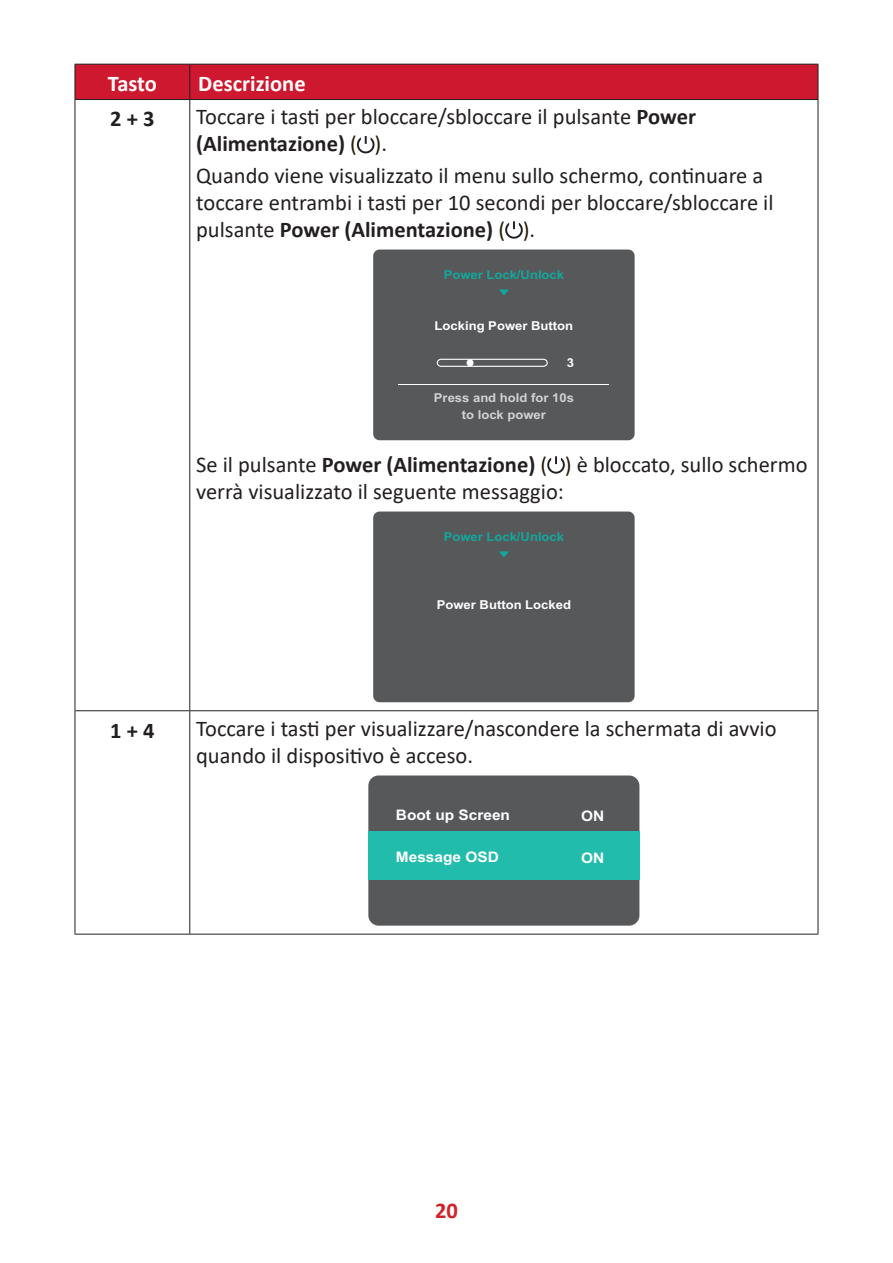
<style>
.page{position:relative;width:893px;height:1263px;background:#fff}
.page>*{position:absolute;margin:0;border:0;box-sizing:border-box;transform-origin:0 0}
.t1{font:22.5px/27px "Calibri";color:#231f20}
.t2{font:700 22.5px "Calibri";color:#fff}
.t3{font:700 22.5px "Calibri";color:#231f20}
.t4{font:700 22.5px "Calibri";color:#d1232a}
.t5{font:700 14.55px "Arial";color:#fff;scale:1.06 1}
.t6{font:700 12.3px "Arial";color:#fff;scale:1.06 1}
.t7{font:700 12.3px "Arial";color:#12a79d;scale:1.06 1}
.t8{font:700 12.3px/17px "Arial";color:#d1d2d4;text-align:center;scale:1.06 1}
.s1{font-weight:700}
.s2{color:#251a05}
</style>
<div class="page">
<div style="left:76px;top:65px;width:742px;height:34px;background:#ce182f"></div>
<hr style="left:75px;top:64px;width:115px;height:1px;background:#231f20">
<hr style="left:75px;top:65px;width:1px;height:34px;background:#231f20">
<hr style="left:190px;top:64px;width:628px;height:1px;background:#231f20">
<hr style="left:189px;top:65px;width:1px;height:34px;background:#231f20">
<hr style="left:818px;top:65px;width:1px;height:34px;background:#231f20">
<hr style="left:75px;top:99px;width:115px;height:1px;background:#231f20">
<hr style="left:190px;top:99px;width:628px;height:1px;background:#231f20">
<hr style="left:75px;top:100px;width:1px;height:610px;background:#231f20">
<hr style="left:189px;top:100px;width:1px;height:610px;background:#231f20">
<hr style="left:818px;top:100px;width:1px;height:610px;background:#231f20">
<hr style="left:75px;top:710px;width:115px;height:1px;background:#231f20">
<hr style="left:75px;top:711px;width:1px;height:223px;background:#231f20">
<hr style="left:190px;top:710px;width:628px;height:1px;background:#231f20">
<hr style="left:189px;top:711px;width:1px;height:223px;background:#231f20">
<hr style="left:818px;top:711px;width:1px;height:223px;background:#231f20">
<hr style="left:75px;top:934px;width:115px;height:1px;background:#231f20">
<hr style="left:190px;top:934px;width:628px;height:1px;background:#231f20">
<svg style="left:357px;top:136px;width:18px;height:17px"></svg>
<svg style="left:505px;top:221px;width:18px;height:18px"></svg>
<div style="left:373px;top:250px;width:262px;height:190px;background:#57585a;border-radius:6px"></div>
<hr style="left:398px;top:384px;width:211px;height:1px;background:#fff">
<div style="left:437px;top:359px;width:111px;height:8px;border:1px solid #fff;border-radius:4px"></div>
<div style="left:466px;top:359px;width:8px;height:7px;background:#fff;border-radius:50%"></div>
<svg style="left:499px;top:289px;width:10px;height:7px"></svg>
<svg style="left:547px;top:456px;width:18px;height:18px"></svg>
<div style="left:373px;top:511px;width:262px;height:191px;background:#57585a;border-radius:6px"></div>
<svg style="left:499px;top:551px;width:10px;height:7px"></svg>
<div style="left:368px;top:775px;width:271px;height:151px;background:#57585a;border-radius:10px"></div>
<div style="left:368px;top:831px;width:271px;height:49px;background:#22bcac"></div>
<p class="t2" style="left:108px;top:68px;width:50px">Tasto</p>
<p class="t2" style="left:198px;top:68px;width:109px">Descrizione</p>
<p class="t3" style="left:110px;top:103px;width:46px">2 + 3</p>
<p class="t1" style="left:196px;top:103px;width:501px">Toccare i tasti per bloccare/sbloccare il pulsante <span class="s1">Power (Alimentazione)</span> <span class="s2">( )</span>.</p>
<p class="t1" style="left:196px;top:161px;width:579px">Quando viene visualizzato il menu sullo schermo, continuare a toccare entrambi i tasti per 10 secondi per bloccare/sbloccare il pulsante <span class="s1">Power (Alimentazione)</span> <span class="s2">( )</span>.</p>
<p class="t7" style="left:444px;top:266px;width:115px">Power Lock/Unlock</p>
<p class="t6" style="left:435px;top:317px;width:132px">Locking Power Button</p>
<p class="t6" style="left:567px;top:354px;width:8px">3</p>
<p class="t8" style="left:434px;top:390px;width:134px">Press and hold for 10s to lock power</p>
<p class="t1" style="left:196px;top:450px;width:613px">Se il pulsante <span class="s1">Power (Alimentazione)</span> <span class="s2">( )</span> è bloccato, sullo schermo verrà visualizzato il seguente messaggio:</p>
<p class="t7" style="left:444px;top:528px;width:115px">Power Lock/Unlock</p>
<p class="t6" style="left:437px;top:596px;width:128px">Power Button Locked</p>
<p class="t3" style="left:110px;top:714px;width:46px">1 + 4</p>
<p class="t1" style="left:196px;top:714px;width:582px">Toccare i tasti per visualizzare/nascondere la schermata di avvio quando il dispositivo è acceso.</p>
<p class="t5" style="left:396px;top:804px;width:109px">Boot up Screen</p>
<p class="t5" style="left:396px;top:846px;width:99px">Message OSD</p>
<p class="t5" style="left:581px;top:805px;width:23px">ON</p>
<p class="t5" style="left:581px;top:847px;width:23px">ON</p>
<p class="t4" style="left:435px;top:1194px;width:24px">20</p>
</div>
